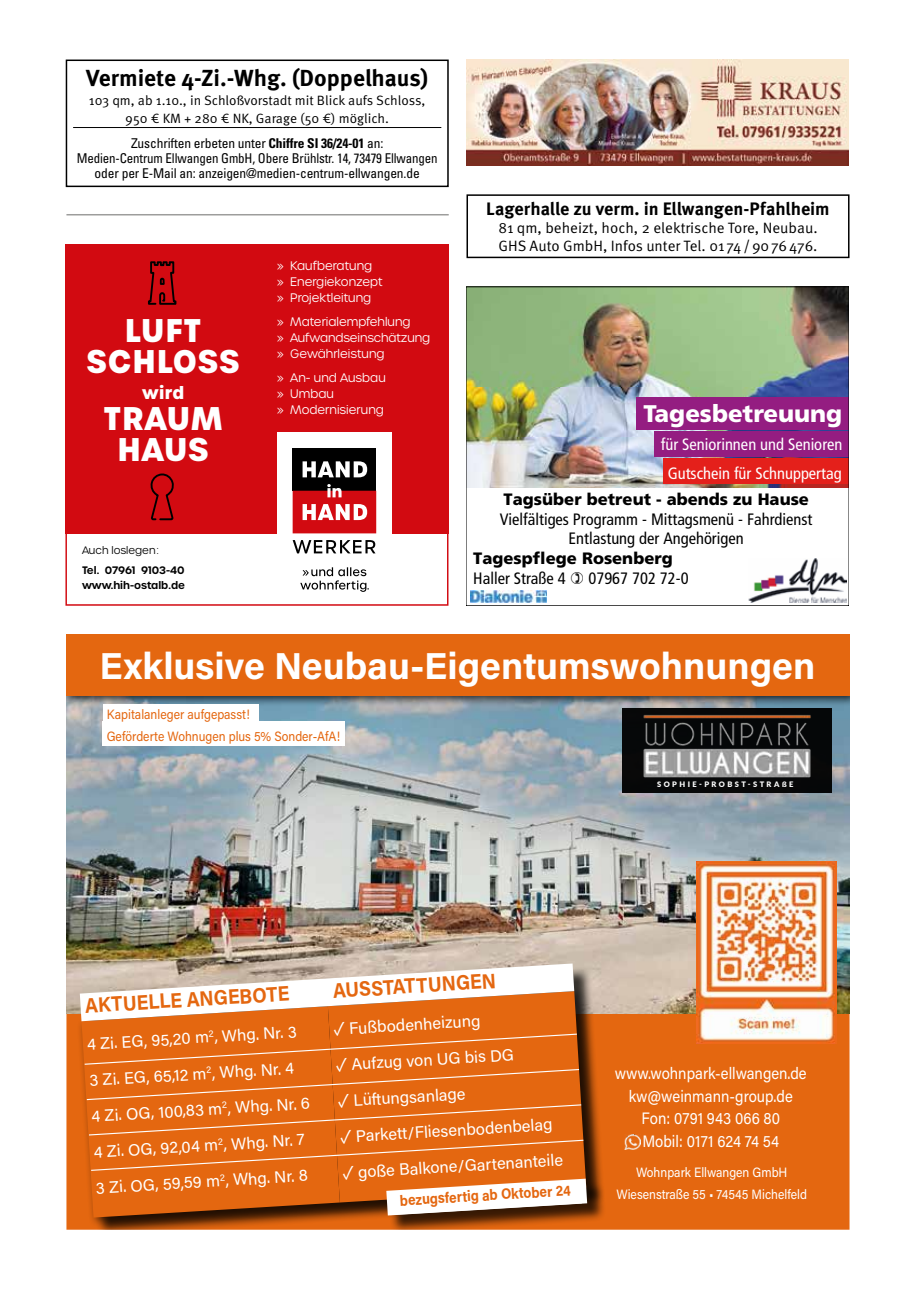
<style>
.page{position:relative;width:915px;height:1297px;background:#fff}
.page>*{position:absolute;margin:0;border:0;box-sizing:border-box;transform-origin:0 0}
.t1{font:700 37.5px "Acumin Pro";color:#fff}
.t2{font:700 31.65px/30.9px "Urbane";letter-spacing:.025em;color:#fff;text-align:center}
.t3{font:900 24px "Frutiger LT Pro";color:#fff}
.t4{font:700 23.25px "Meta OT";color:#000}
.t5{font:700 21px "Acumin Pro";color:#e46710;scale:.9 1}
.t6{font:700 18px "Meta OT";letter-spacing:-.005em;color:#000}
.t7{font:700 17.1px "Urbane";color:#fff}
.t8{font:16.5px/36px "Acumin Pro";color:#fff}
.t9{font:condensed 16.5px/19.8px "Frutiger LT Pro";color:#000;text-align:center}
.t10{font:16.5px/22.5px "Acumin Pro";color:#fff;text-align:center;scale:.9 1}
.t11{font:900 16.5px "Frutiger LT Pro";color:#000}
.t12{font:condensed 16.5px/28.7px "Frutiger LT Pro";color:#fff;text-align:center}
.t13{font:15px/18px "Meta OT Norm";color:#000}
.t14{font:700 15px "Acumin Pro";color:#e46710;scale:.9 1}
.t15{font:condensed 13.5px/15px "Univers";letter-spacing:-.01em;color:#000;text-align:center}
.t16{font:13.5px/17.2px "Meta OT Norm";color:#000;text-align:center}
.t17{font:13.5px/22.5px "Acumin Pro";color:#e46710;scale:.9 1}
.t18{font:13.5px/22.5px "Acumin Pro";color:#fff;text-align:center;scale:.9 1}
.t19{font:300 12px/15.8px "Urbane";color:#fff}
.t20{font:600 10.5px/15px "Urbane";letter-spacing:-.005em;color:#000}
.t21{font:300 10.5px "Urbane";color:#000}
.t22{font:900 7.5px "Lato";letter-spacing:.325em;color:#fff}
.s1{font-weight:700}
</style>
<div class="page">
<div style="left:65px;top:244px;width:383px;height:289px;background:#d20a11"></div>
<div style="left:277px;top:432px;width:115px;height:173px;background:#fff"></div>
<svg style="left:300px;top:567px;width:69px;height:25px"></svg>
<div style="left:292px;top:448px;width:84px;height:43px;background:#000"></div>
<svg style="left:302px;top:461px;width:65px;height:16px"></svg>
<svg style="left:292px;top:484px;width:84px;height:49px"></svg>
<svg style="left:292px;top:540px;width:83px;height:13px"></svg>
<div style="left:65px;top:244px;width:383px;height:362px;border:1px solid #d20a11"></div>
<svg style="left:148px;top:261px;width:29px;height:44px"></svg>
<svg style="left:150px;top:473px;width:24px;height:48px"></svg>
<img style="left:468px;top:289px;width:378px;height:198px">
<img style="left:748px;top:558px;width:97px;height:45px">
<img style="left:470px;top:591px;width:76px;height:11px">
<div style="left:636px;top:398px;width:212px;height:32px;background:#941d81"></div>
<div style="left:654px;top:431px;width:194px;height:26px;background:#941d81"></div>
<div style="left:663px;top:459px;width:185px;height:25px;background:#e4201b"></div>
<div style="left:67px;top:635px;width:781px;height:594px;background:#e46710"></div>
<img style="left:66px;top:707px;width:783px;height:306px">
<div style="left:66px;top:634px;width:783px;height:73px;background:#000;opacity:.75"></div>
<div style="left:66px;top:634px;width:783px;height:62px;background:#e46710"></div>
<div style="left:77px;top:986px;width:520px;height:242px;background:#000;opacity:.5"></div>
<svg style="left:81px;top:1021px;width:259px;height:196px"></svg>
<svg style="left:328px;top:991px;width:258px;height:211px"></svg>
<svg style="left:83px;top:1033px;width:501px;height:138px"></svg>
<svg style="left:80px;top:963px;width:494px;height:58px"></svg>
<div style="left:622px;top:709px;width:209px;height:84px;background:#070808"></div>
<img style="left:643px;top:715px;width:168px;height:63px">
<div style="left:103px;top:721px;width:241px;height:25px;background:#fff"></div>
<div style="left:103px;top:704px;width:155px;height:25px;background:#fff"></div>
<div style="left:389px;top:1181px;width:216px;height:49px;background:#000;opacity:.75"></div>
<svg style="left:386px;top:1179px;width:201px;height:36px"></svg>
<img style="left:696px;top:862px;width:140px;height:182px">
<img style="left:624px;top:1134px;width:15px;height:15px">
<img style="left:466px;top:60px;width:382px;height:106px">
<div style="left:466px;top:194px;width:383px;height:64px;border:2px solid #000"></div>
<div style="left:66px;top:60px;width:382px;height:127px;border:2px solid #000"></div>
<hr style="left:73px;top:127px;width:368px;height:1px;background:#000">
<hr style="left:66px;top:214px;width:382px;height:1px;background:#9d9d9c">
<h3 class="t4" style="left:86px;top:63px;width:343px">Vermiete 4-Zi.-Whg. (Doppelhaus)</h3>
<p class="t16" style="left:89px;top:92px;width:338px">103 qm, ab 1.10., in Schloßvorstadt mit Blick aufs Schloss,<br>950 € KM + 280 € NK, Garage (50 €) möglich.</p>
<p class="t15" style="left:77px;top:136px;width:362px">Zuschriften erbeten unter <span class="s1">Chiffre SI 36/24-01</span> an:<br>Medien-Centrum Ellwangen GmbH, Obere Brühlstr. 14, 73479 Ellwangen oder per E-Mail an: anzeigen@medien-centrum-ellwangen.de</p>
<h2 class="t2" style="left:87px;top:315px;width:154px">LUFT<br>SCHLOSS</h2>
<p class="t7" style="left:142px;top:381px;width:44px">wird</p>
<h2 class="t2" style="left:103px;top:403px;width:121px">TRAUM<br>HAUS</h2>
<p class="t21" style="left:82px;top:544px;width:78px">Auch loslegen:</p>
<p class="t20" style="left:82px;top:562px;width:104px">Tel. 07961 9103-40 www.hih-ostalb.de</p>
<p class="t19" style="left:277px;top:258px;width:107px">» Kaufberatung<br>» Energiekonzept » Projektleitung</p>
<p class="t19" style="left:277px;top:314px;width:155px">» Materialempfehlung<br>» Aufwandseinschätzung » Gewährleistung</p>
<p class="t19" style="left:277px;top:370px;width:110px">» An- und Ausbau » Umbau<br>» Modernisierung</p>
<p class="t6" style="left:486px;top:197px;width:345px">Lagerhalle zu verm. in Ellwangen-Pfahlheim</p>
<p class="t13" style="left:498px;top:219px;width:321px">81 qm, beheizt, hoch, 2 elektrische Tore, Neubau.<br>GHS Auto GmbH, Infos unter Tel. 01 74 / 90 76 476.</p>
<h3 class="t3" style="left:643px;top:399px;width:200px">Tagesbetreuung</h3>
<p class="t12" style="left:660px;top:430px;width:183px">für Seniorinnen und Senioren<br>Gutschein für Schnuppertag</p>
<p class="t11" style="left:503px;top:489px;width:307px">Tagsüber betreut - abends zu Hause</p>
<p class="t9" style="left:499px;top:509px;width:314px">Vielfältiges Programm - Mittagsmenü - Fahrdienst<br>Entlastung der Angehörigen</p>
<p class="t11" style="left:473px;top:548px;width:201px">Tagespflege Rosenberg</p>
<p class="t9" style="left:473px;top:568px;width:94px">Haller Straße 4</p>
<p class="t9" style="left:588px;top:568px;width:102px">07967 702 72-0</p>
<h1 class="t1" style="left:100px;top:639px;width:717px">Exklusive Neubau-Eigentumswohnungen</h1>
<p class="t17" style="left:107px;top:702px;width:261px">Kapitalanleger aufgepasst!<br>Geförderte Wohnugen plus 5% Sonder-AfA!</p>
<p class="t22" style="left:657px;top:779px;width:138px">SOPHIE-PROBST-STRAßE</p>
<p class="t5" style="left:84px;top:990px;width:229px;rotate:-3deg">AKTUELLE ANGEBOTE</p>
<p class="t8" style="left:86px;top:1025px;width:221px;rotate:-3deg">4 Zi. EG, 95,20 m<sup>2</sup>, Whg. Nr. 3<br>3 Zi. EG, 65,12 m<sup>2</sup>, Whg. Nr. 4<br>4 Zi. OG, 100,83 m<sup>2</sup>, Whg. Nr. 6<br>4 Zi. OG, 92,04 m<sup>2</sup>, Whg. Nr. 7<br>3 Zi. OG, 59,59 m<sup>2</sup>, Whg. Nr. 8</p>
<p class="t5" style="left:332px;top:975px;width:183px;rotate:-3deg">AUSSTATTUNGEN</p>
<p class="t8" style="left:332px;top:1010px;width:148px;rotate:-3deg">✓ Fußbodenheizung</p>
<p class="t8" style="left:334px;top:1046px;width:180px;rotate:-3deg">✓ Aufzug von UG bis DG</p>
<p class="t8" style="left:337px;top:1082px;width:129px;rotate:-3deg">✓ Lüftungsanlage</p>
<p class="t8" style="left:339px;top:1117px;width:214px;rotate:-3deg">✓ Parkett/Fliesenbodenbelag</p>
<p class="t8" style="left:341px;top:1153px;width:222px;rotate:-3deg">✓ goße Balkone/Gartenanteile</p>
<p class="t14" style="left:399px;top:1189px;width:191px;rotate:-3deg">bezugsfertig ab Oktober 24</p>
<p class="t10" style="left:614px;top:1061px;width:214px">www.wohnpark-ellwangen.de kw@weinmann-group.de<br>Fon: 0791 943 066 80<br>Mobil: 0171 624 74 54</p>
<p class="t18" style="left:616px;top:1160px;width:213px">Wohnpark Ellwangen GmbH<br>Wiesenstraße 55 • 74545 Michelfeld</p>
</div>
